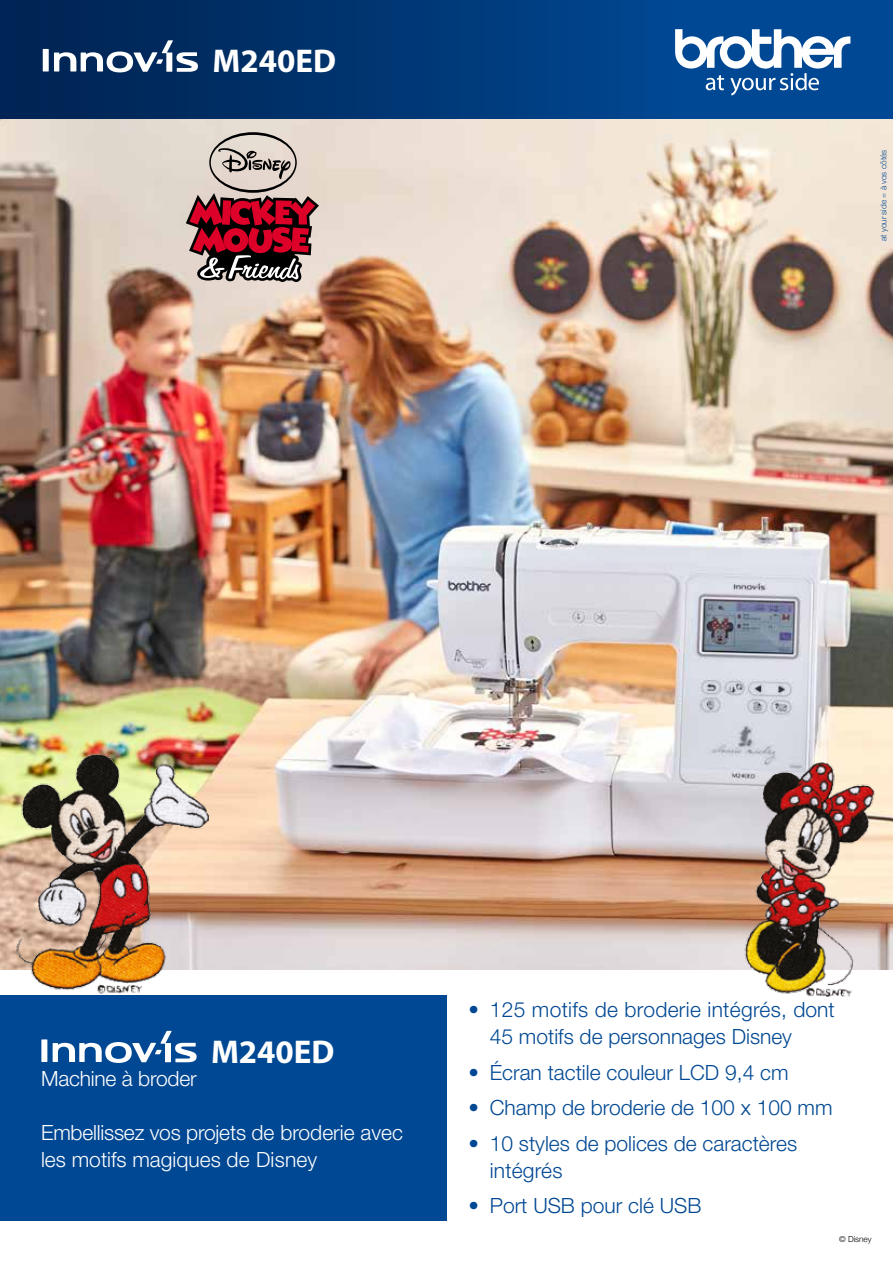
<style>
.page{position:relative;width:893px;height:1263px;background:#fff}
.page>*{position:absolute;margin:0;border:0;box-sizing:border-box;transform-origin:0 0}
.t1{font:700 33px "Myriad Pro";color:#fff}
.t2{font:300 21px/27px "Helvetica Neue LT Std";color:#004893}
.t3{font:300 21px/27px "Helvetica Neue LT Std";letter-spacing:-.005em;color:#fff}
.t4{font:300 8.25px "Helvetica Neue";color:#004893}
.t5{font:300 8.25px "Helvetica Neue";color:#000}
</style>
<div class="page">
<div style="left:0;top:0;width:893px;height:119px;background:#004893"></div>
<div style="left:0;top:0;width:674px;height:119px;background:linear-gradient(to right,#00224f,#004690)"></div>
<svg style="left:675px;top:29px;width:175px;height:66px"></svg>
<img style="left:0;top:119px;width:893px;height:850px">
<div style="left:43px;top:49px;width:6px;height:22px;background:#fff"></div>
<svg style="left:54px;top:40px;width:144px;height:32px;background:#506c8e"></svg>
<div style="left:0;top:995px;width:446px;height:225px;background:#004893"></div>
<div style="left:41px;top:1039px;width:6px;height:23px;background:#fff"></div>
<svg style="left:53px;top:1031px;width:144px;height:32px"></svg>
<img style="left:0;top:735px;width:234px;height:259px">
<img style="left:724px;top:748px;width:169px;height:249px">
<svg style="left:186px;top:132px;width:133px;height:150px;background:#a57477"></svg>
<h1 class="t1" style="left:213px;top:39px;width:125px">M240ED</h1>
<p class="t4" style="left:877px;top:241px;width:93px;rotate:-90deg">at your side = à vos côtés</p>
<h1 class="t1" style="left:211px;top:1030px;width:125px">M240ED</h1>
<p class="t3" style="left:41px;top:1064px;width:157px">Machine à broder</p>
<p class="t3" style="left:41px;top:1118px;width:363px">Embellissez vos projets de broderie avec les motifs magiques de Disney</p>
<p class="t2" style="left:490px;top:996px;width:346px;text-indent:-21px">• 125 motifs de broderie intégrés, dont<br>45 motifs de personnages Disney</p>
<p class="t2" style="left:468px;top:1058px;width:322px">• Écran tactile couleur LCD 9,4 cm</p>
<p class="t2" style="left:468px;top:1094px;width:365px">• Champ de broderie de 100 x 100 mm</p>
<p class="t2" style="left:490px;top:1129px;width:309px;text-indent:-21px">• 10 styles de polices de caractères intégrés</p>
<p class="t2" style="left:468px;top:1192px;width:234px">• Port USB pour clé USB</p>
<p class="t5" style="left:839px;top:1232px;width:34px">© Disney</p>
</div>
